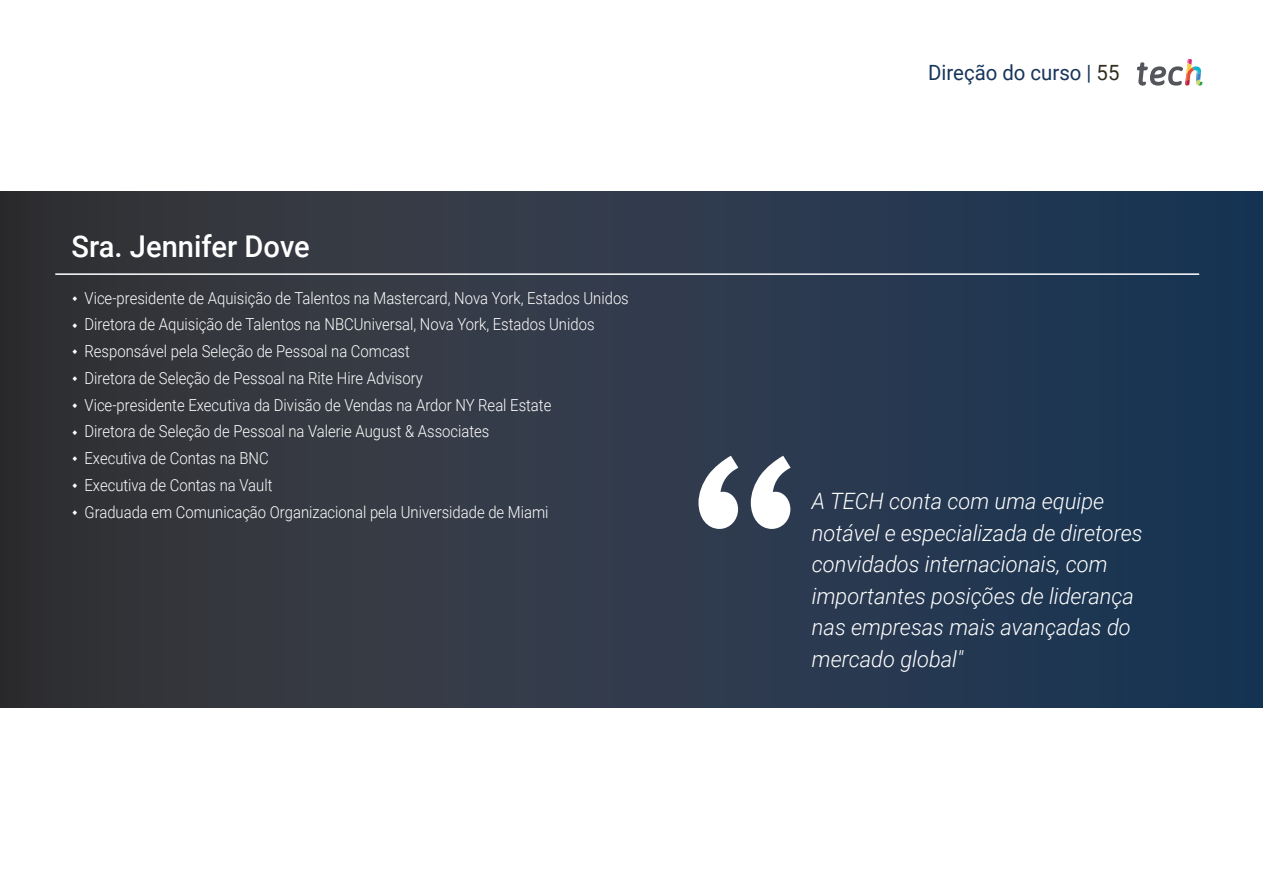
<style>
.page{position:relative;width:1263px;height:893px;background:#fff}
.page>*{position:absolute;margin:0;border:0;box-sizing:border-box;transform-origin:0 0}
.t1{font:500 30px "Roboto";color:#fff}
.t2{font:italic 300 22.5px/31.5px "Roboto";color:#fff}
.t3{font:21px "Roboto";color:#17355b}
.t4{font:300 16.5px/26.7px "Roboto";color:#fff;scale:.9 1}
.s1{color:#312e20}
</style>
<div class="page">
<svg style="left:1137px;top:59px;width:65px;height:27px"></svg>
<div style="left:0;top:191px;width:1263px;height:516px;background:linear-gradient(to right,#3a3638,#1d3959)"></div>
<hr style="left:55px;top:273px;width:1144px;height:2px;background:#fff">
<svg style="left:698px;top:456px;width:93px;height:73px"></svg>
<svg style="left:73px;top:296px;width:4px;height:5px"></svg>
<svg style="left:73px;top:323px;width:4px;height:5px"></svg>
<svg style="left:73px;top:350px;width:4px;height:5px"></svg>
<svg style="left:73px;top:376px;width:4px;height:5px"></svg>
<svg style="left:73px;top:403px;width:4px;height:5px"></svg>
<svg style="left:73px;top:430px;width:4px;height:5px"></svg>
<svg style="left:73px;top:457px;width:4px;height:5px"></svg>
<svg style="left:73px;top:483px;width:4px;height:5px"></svg>
<svg style="left:73px;top:510px;width:4px;height:5px"></svg>
<h1 class="t1" style="left:71px;top:225px;width:240px">Sra. Jennifer Dove</h1>
<p class="t4" style="left:85px;top:284px;width:606px">Vice-presidente de Aquisição de Talentos na Mastercard, Nova York, Estados Unidos Diretora de Aquisição de Talentos na NBCUniversal, Nova York, Estados Unidos Responsável pela Seleção de Pessoal na Comcast<br>Diretora de Seleção de Pessoal na Rite Hire Advisory<br>Vice-presidente Executiva da Divisão de Vendas na Ardor NY Real Estate<br>Diretora de Seleção de Pessoal na Valerie August &amp; Associates<br>Executiva de Contas na BNC<br>Executiva de Contas na Vault<br>Graduada em Comunicação Organizacional pela Universidade de Miami</p>
<p class="t3" style="left:928px;top:57px;width:193px">Direção do curso | <span class="s1">55</span></p>
<h2 class="t2" style="left:812px;top:485px;width:332px">A TECH conta com uma equipe notável e especializada de diretores convidados internacionais, com importantes posições de liderança nas empresas mais avançadas do mercado global"</h2>
</div>
